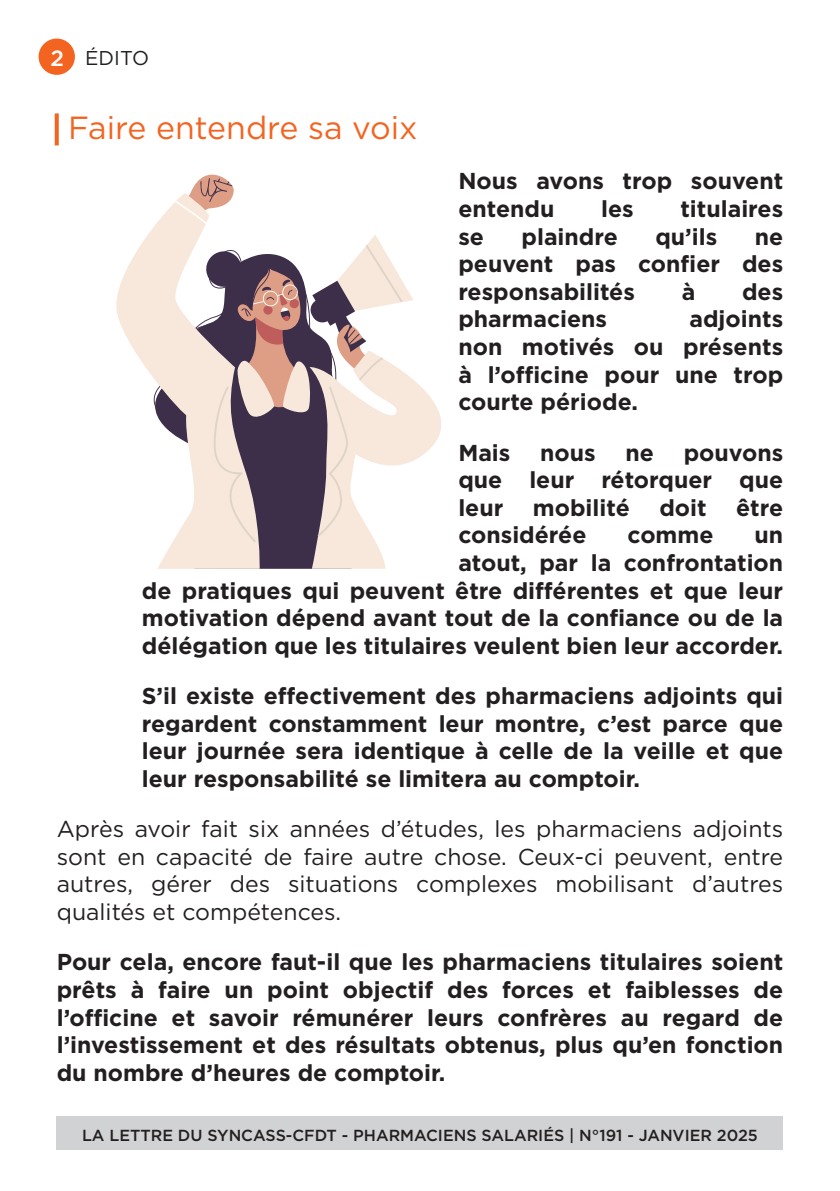
<style>
.page{position:relative;width:840px;height:1191px;background:#fff}
.page>*{position:absolute;margin:0;border:0;box-sizing:border-box;transform-origin:0 0}
.Titre-Edito{font:32px "Gotham";color:#f36421}
.Chapeau{font:700 23px/27.6px "Gotham";color:#231f20;text-align:justify}
.Texte-Article{font:700 23px/27.6px "Gotham";color:#231f20;text-align:justify}
.Texte-Article-2{font:23px/27.6px "Gotham";color:#231f20;text-align:justify}
.t1{font:20px "Gotham";color:#231f20}
.t2{font:500 16px "Gotham";color:#231f20}
.s1{font-weight:500;font-size:22px;color:#fff}
</style>
<div class="page">
<div style="left:57px;top:1116px;width:725px;height:33px;background:#d1d2d4"></div>
<div style="left:39px;top:39px;width:36px;height:36px;background:#f36421;border-radius:50%"></div>
<svg style="left:55px;top:113px;width:4px;height:32px"></svg>
<svg style="left:116px;top:174px;width:326px;height:395px"></svg>
<p class="t1" style="left:50px;top:45px;width:100px"><span class="s1">2</span> ÉDITO</p>
<p class="Titre-Edito" style="left:68px;top:107px;width:351px">Faire entendre sa voix</p>
<p class="Chapeau" style="left:458px;top:167px;width:326px">Nous avons trop souvent entendu</p>
<p class="Chapeau" style="left:600px;top:195px;width:34px">les</p>
<p class="Chapeau" style="left:680px;top:195px;width:104px">titulaires</p>
<p class="Chapeau" style="left:458px;top:222px;width:27px">se</p>
<p class="Chapeau" style="left:521px;top:222px;width:98px">plaindre</p>
<p class="Chapeau" style="left:655px;top:222px;width:63px">qu’ils</p>
<p class="Chapeau" style="left:458px;top:222px;width:326px;text-indent:296px">ne peuvent pas confier des responsabilités</p>
<p class="Chapeau" style="left:681px;top:278px;width:15px">à</p>
<p class="Chapeau" style="left:741px;top:278px;width:43px">des</p>
<p class="Chapeau" style="left:458px;top:305px;width:326px;text-indent:231px">adjoints non motivés ou présents à l’officine pour une trop courte période.</p>
<p class="Chapeau" style="left:458px;top:438px;width:54px">Mais</p>
<p class="Chapeau" style="left:540px;top:438px;width:57px">nous</p>
<p class="Chapeau" style="left:625px;top:438px;width:30px">ne</p>
<p class="Chapeau" style="left:458px;top:305px;width:150px">pharmaciens</p>
<p class="Chapeau" style="left:458px;top:438px;width:326px;text-indent:225px">pouvons que leur rétorquer que leur</p>
<p class="Chapeau" style="left:532px;top:493px;width:98px">mobilité</p>
<p class="Chapeau" style="left:659px;top:493px;width:49px">doit</p>
<p class="Chapeau" style="left:735px;top:493px;width:49px">être</p>
<p class="Chapeau" style="left:458px;top:521px;width:129px">considérée</p>
<p class="Chapeau" style="left:627px;top:521px;width:87px">comme</p>
<p class="Chapeau" style="left:142px;top:521px;width:642px;text-align:right">un<br>atout, par la confrontation<br>de pratiques qui peuvent être différentes et que leur motivation dépend avant tout de la confiance ou de la délégation que les titulaires veulent bien leur accorder.</p>
<p class="Chapeau" style="left:142px;top:682px;width:642px">S’il existe effectivement des pharmaciens adjoints qui regardent constamment leur montre, c’est parce que leur journée sera identique à celle de la veille et que leur responsabilité se limitera au comptoir.</p>
<p class="Texte-Article-2" style="left:57px;top:814px;width:727px">Après avoir fait six années d’études, les pharmaciens adjoints sont en capacité de faire autre chose. Ceux-ci peuvent, entre autres, gérer des situations complexes mobilisant d’autres qualités et compétences.</p>
<p class="Texte-Article" style="left:57px;top:948px;width:727px">Pour cela, encore faut-il que les pharmaciens titulaires soient prêts à faire un point objectif des forces et faiblesses de l’officine et savoir rémunérer leurs confrères au regard de l’investissement et des résultats obtenus, plus qu’en fonction du nombre d’heures de comptoir.</p>
<p class="t2" style="left:82px;top:1124px;width:677px">LA LETTRE DU SYNCASS-CFDT - PHARMACIENS SALARIÉS | N°191 - JANVIER 2025</p>
</div>
